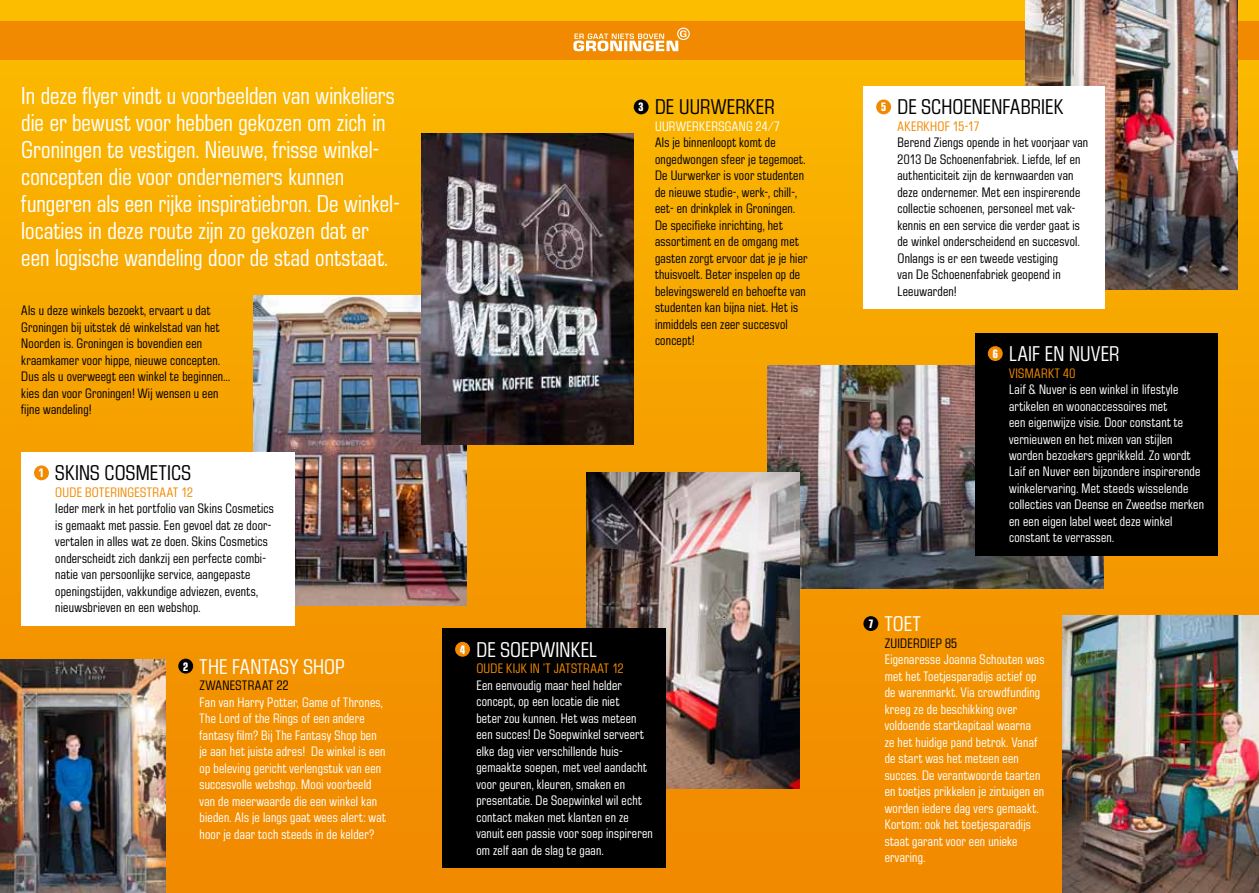
<style>
.page{position:relative;width:1259px;height:893px;background:#fff}
.page>*{position:absolute;margin:0;border:0;box-sizing:border-box;transform-origin:0 0}
.t1{font:24px/27px "Eurostile Condensed BQ";letter-spacing:-.005em;color:#fff}
.t2{font:21px "Eurostile Condensed BQ";letter-spacing:.01em;color:#000}
.t3{font:21px "Eurostile Condensed BQ";letter-spacing:.01em;color:#fff}
.t4{font:13.5px/16.5px "Eurostile Condensed BQ";letter-spacing:.01em;color:#fff}
.t5{font:13.5px/16.5px "Eurostile Condensed BQ";letter-spacing:.01em;color:#000}
.t6{font:13.5px "Eurostile Condensed BQ";letter-spacing:.02em;color:#f18a00}
.s1{font-weight:700;font-size:12px;color:#fff}
.s2{font-weight:700;font-size:12px}
</style>
<div class="page">
<div style="left:0;top:0;width:1259px;height:893px;background:linear-gradient(to bottom,#fbba00,#f08601)"></div>
<div style="left:0;top:21px;width:1259px;height:39px;background:#f18a00"></div>
<svg style="left:573px;top:28px;width:117px;height:23px"></svg>
<img style="left:254px;top:296px;width:212px;height:310px">
<img style="left:0;top:659px;width:166px;height:234px">
<img style="left:421px;top:134px;width:213px;height:310px">
<div style="left:21px;top:452px;width:273px;height:173px;background:#fff"></div>
<div style="left:34px;top:465px;width:15px;height:15px;background:#f18a00;border-radius:50%"></div>
<div style="left:178px;top:659px;width:15px;height:14px;background:#000;border-radius:50%"></div>
<div style="left:634px;top:99px;width:14px;height:15px;background:#000;border-radius:50%"></div>
<img style="left:1062px;top:615px;width:197px;height:278px">
<img style="left:767px;top:366px;width:336px;height:223px">
<img style="left:1025px;top:0;width:212px;height:289px">
<div style="left:863px;top:86px;width:241px;height:223px;background:#fff"></div>
<div style="left:876px;top:99px;width:15px;height:15px;background:#f18a00;border-radius:50%"></div>
<div style="left:975px;top:333px;width:242px;height:222px;background:#000"></div>
<div style="left:988px;top:346px;width:14px;height:15px;background:#f18a00;border-radius:50%"></div>
<div style="left:863px;top:616px;width:15px;height:15px;background:#000;border-radius:50%"></div>
<img style="left:587px;top:473px;width:212px;height:316px">
<div style="left:442px;top:628px;width:223px;height:239px;background:#000"></div>
<div style="left:455px;top:642px;width:15px;height:15px;background:#f18a00;border-radius:50%"></div>
<p class="t1" style="left:21px;top:83px;width:378px">In deze flyer vindt u voorbeelden van winkeliers die er bewust voor hebben gekozen om zich in Groningen te vestigen. Nieuwe, frisse winkel&shy;concepten die voor ondernemers kunnen fungeren als een rijke inspiratiebron. De winkel&shy;locaties in deze route zijn zo gekozen dat er een logische wandeling door de stad ontstaat.</p>
<p class="t5" style="left:21px;top:303px;width:210px">Als u deze winkels bezoekt, ervaart u dat Groningen bij uitstek dé winkelstad van het Noorden is. Groningen is bovendien een kraamkamer voor hippe, nieuwe concepten.<br>Dus als u overweegt een winkel te beginnen... kies dan voor Groningen! Wij wensen u een fijne wandeling!</p>
<h2 class="t2" style="left:39px;top:461px;width:154px"><span class="s1">1</span> Skins Cosmetics</h2>
<p class="t6" style="left:55px;top:485px;width:139px">Oude Boteringestraat 12</p>
<p class="t5" style="left:55px;top:501px;width:220px">Ieder merk in het portfolio van Skins Cosmetics is gemaakt met passie. Een gevoel dat ze door&shy;vertalen in alles wat ze doen. Skins Cosmetics onderscheidt zich dankzij een perfecte combi&shy;natie van persoonlijke service, aangepaste openingstijden, vakkundige adviezen, events, nieuwsbrieven en een webshop.</p>
<h2 class="t3" style="left:183px;top:655px;width:163px"><span class="s2">2</span> Th e Fantasy Shop</h2>
<p class="t5" style="left:199px;top:677px;width:91px">Zwanestraat 22</p>
<p class="t4" style="left:199px;top:694px;width:188px">Fan van Harry Potter, Game of Thrones, The Lord of the Rings of een andere fantasy film? Bij The Fantasy Shop ben je aan het juiste adres! De winkel is een op beleving gericht verlengstuk van een succesvolle webshop. Mooi voorbeeld van de meerwaarde die een winkel kan bieden. Als je langs gaat wees alert: wat hoor je daar toch steeds in de kelder?</p>
<h2 class="t2" style="left:638px;top:96px;width:138px"><span class="s1">3</span> De Uurwerker</h2>
<p class="t4" style="left:655px;top:118px;width:127px">Uurwerkersgang 24/7</p>
<p class="t5" style="left:655px;top:135px;width:154px">Als je binnenloopt komt de ongedwongen sfeer je tegemoet.<br>De Uurwerker is voor studenten de nieuwe studie-, werk-, chill-, eet- en drinkplek in Groningen.<br>De specifieke inrichting, het assortiment en de omgang met gasten zorgt ervoor dat je je hier thuisvoelt. Beter inspelen op de belevingswereld en behoefte van studenten kan bijna niet. Het is inmiddels een zeer succesvol concept!</p>
<h2 class="t3" style="left:460px;top:638px;width:139px"><span class="s2">4</span> De Soepwinkel</h2>
<p class="t6" style="left:476px;top:661px;width:8px">OUDE</p>
<p class="t6" style="left:506px;top:661px;width:60px">KIJK IN ’T JATSTRAAT</p>
<p class="t6" style="left:612px;top:661px;width:13px">12</p>
<p class="t4" style="left:476px;top:677px;width:178px">Een eenvoudig maar heel helder concept, op een locatie die niet<br>beter zou kunnen. Het was meteen een succes! De Soepwinkel serveert elke dag vier verschillende huis&shy;gemaakte soepen, met veel aandacht voor geuren, kleuren, smaken en presentatie. De Soepwinkel wil echt contact maken met klanten en ze vanuit een passie voor soep inspireren om zelf aan de slag te gaan.</p>
<h2 class="t2" style="left:880px;top:96px;width:184px"><span class="s1">5</span> De Schoenenfabriek</h2>
<p class="t6" style="left:897px;top:119px;width:84px">Akerkhof 15-17</p>
<p class="t5" style="left:897px;top:135px;width:192px">Berend Ziengs opende in het voorjaar van 2013 De Schoenenfabriek. Liefde, lef en authenticiteit zijn de kernwaarden van deze ondernemer. Met een inspirerende collectie schoenen, personeel met vak&shy;kennis en een service die verder gaat is de winkel onderscheidend en succesvol.<br>Onlangs is er een tweede vestiging<br>van De Schoenenfabriek geopend in Leeuwarden!</p>
<h2 class="t3" style="left:992px;top:342px;width:129px"><span class="s2">6</span> Laif en Nuver</h2>
<p class="t6" style="left:1009px;top:365px;width:68px">Vismarkt 40</p>
<p class="t4" style="left:1009px;top:381px;width:196px">Laif &amp; Nuver is een winkel in lifestyle artikelen en woonaccessoires met<br>een eigenwijze visie. Door constant te vernieuwen en het mixen van stijlen worden bezoekers geprikkeld. Zo wordt Laif en Nuver een bijzondere inspirerende winkelervaring. Met steeds wisselende collecties van Deense en Zweedse merken en een eigen label weet deze winkel constant te verrassen.</p>
<h2 class="t3" style="left:868px;top:612px;width:55px"><span class="s2">7</span> Toet</h2>
<p class="t5" style="left:884px;top:635px;width:74px">Zuiderdiep 85</p>
<p class="t4" style="left:884px;top:651px;width:161px">Eigenaresse Joanna Schouten was met het Toetjesparadijs actief op de warenmarkt. Via crowdfunding kreeg ze de beschikking over voldoende startkapitaal waarna<br>ze het huidige pand betrok. Vanaf de start was het meteen een succes. De verantwoorde taarten en toetjes prikkelen je zintuigen en worden iedere dag vers gemaakt.<br>Kortom: ook het toetjesparadijs staat garant voor een unieke ervaring.</p>
</div>
